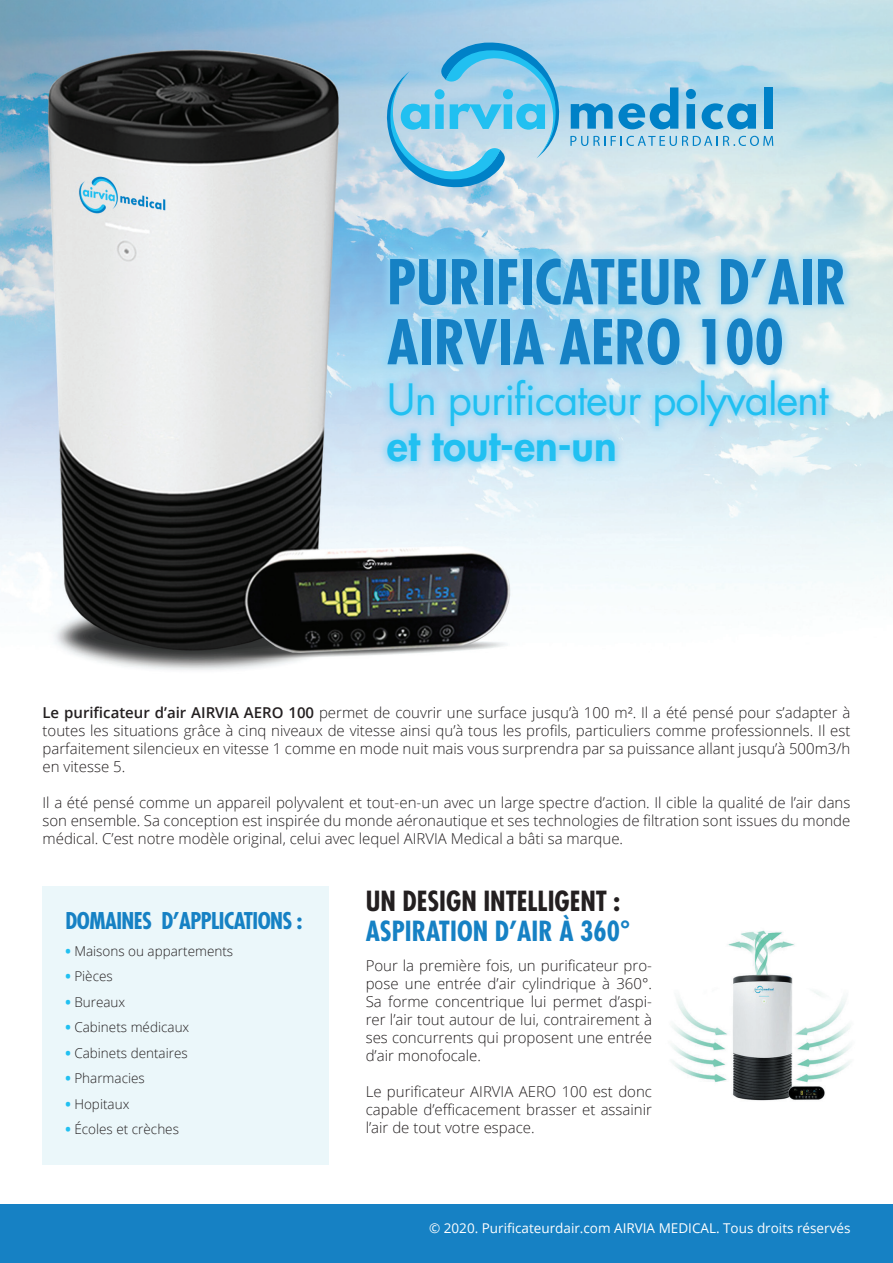
<style>
.page{position:relative;width:893px;height:1263px;background:#fff}
.page>*{position:absolute;margin:0;border:0;box-sizing:border-box;transform-origin:0 0}
.t1{font:700 condensed 60px/60px "Futura Std";color:#1681c4}
.t2{font:42px "Futura Std";letter-spacing:-.025em;color:#21c0f1}
.t3{font:800 42px "Futura Std";color:#21c0f1}
.t4{font:700 condensed 27px "Futura Std";color:#231f20}
.t5{font:700 condensed 27px "Futura Std";color:#1681c4}
.t6{font:700 condensed 22.5px "Futura Std";letter-spacing:-.025em;color:#1681c4}
.t7{font:300 15px/18px "Open Sans";color:#231f20;text-align:justify}
.t8{font:300 13.5px "Open Sans";color:#231f20}
.t9{font:13.5px "Open Sans";color:#fff}
.s1{font-weight:600}
.s2{font-weight:800;color:#21c0f1}
</style>
<div class="page">
<img style="left:0;top:0;width:893px;height:670px">
<div style="left:378px;top:249px;width:476px;height:223px;background:#94d7f6;opacity:.75"></div>
<div style="left:0;top:1204px;width:893px;height:59px;background:#1681c4"></div>
<div style="left:43px;top:887px;width:286px;height:278px;background:#ebf7fa"></div>
<svg style="left:377px;top:39px;width:396px;height:152px;background:#9ccee7"></svg>
<img style="left:672px;top:930px;width:179px;height:171px">
<h1 class="t1" style="left:387px;top:252px;width:461px">PURIFICATEUR D’AIR<br>AIRVIA AERO 100</h1>
<h2 class="t2" style="left:387px;top:372px;width:443px">Un purificateur polyvalent</h2>
<h2 class="t3" style="left:387px;top:419px;width:231px">et tout-en-un</h2>
<p class="t7" style="left:43px;top:703px;width:809px"><span class="s1">Le purificateur d’air AIRVIA AERO 100</span> permet de couvrir une surface jusqu’à 100 m². Il a été pensé pour s’adapter à toutes les situations grâce à cinq niveaux de vitesse ainsi qu’à tous les profils, particuliers comme professionnels. Il est parfaitement silencieux en vitesse 1 comme en mode nuit mais vous surprendra par sa puissance allant jusqu’à 500m3/h en vitesse 5.</p>
<p class="t7" style="left:43px;top:793px;width:809px">Il a été pensé comme un appareil polyvalent et tout-en-un avec un large spectre d’action. Il cible la qualité de l’air dans son ensemble. Sa conception est inspirée du monde aéronautique et ses technologies de filtration sont issues du monde médical. C’est notre modèle original, celui avec lequel AIRVIA Medical a bâti sa marque.</p>
<h3 class="t6" style="left:66px;top:906px;width:162px">DOMAI NES D’APPLICATI</h3>
<h3 class="t6" style="left:258px;top:906px;width:46px">ONS :</h3>
<p class="t8" style="left:66px;top:942px;width:169px"><span class="s2">•</span> Maisons ou appartements</p>
<p class="t8" style="left:66px;top:967px;width:49px"><span class="s2">•</span> Pièces</p>
<p class="t8" style="left:66px;top:993px;width:61px"><span class="s2">•</span> Bureaux</p>
<p class="t8" style="left:66px;top:1018px;width:125px"><span class="s2">•</span> Cabinets médicaux</p>
<p class="t8" style="left:66px;top:1044px;width:124px"><span class="s2">•</span> Cabinets dentaires</p>
<p class="t8" style="left:66px;top:1069px;width:81px"><span class="s2">•</span> Pharmacies</p>
<p class="t8" style="left:66px;top:1095px;width:65px"><span class="s2">•</span> Hopitaux</p>
<p class="t8" style="left:66px;top:1120px;width:115px"><span class="s2">•</span> Écoles et crèches</p>
<h3 class="t4" style="left:366px;top:884px;width:256px">UN DESIGN INTELLIGENT :</h3>
<h3 class="t5" style="left:366px;top:914px;width:38px">ASPIRATI</h3>
<h3 class="t5" style="left:457px;top:914px;width:175px">ON D’AIR À 360°</h3>
<p class="t7" style="left:366px;top:956px;width:288px">Pour la première fois, un purificateur pro&shy;pose une entrée d’air cylindrique à 360°.<br>Sa forme concentrique lui permet d’aspi&shy;rer l’air tout autour de lui, contrairement à ses concurrents qui proposent une entrée d’air monofocale.</p>
<p class="t7" style="left:366px;top:1082px;width:288px">Le purificateur AIRVIA AERO 100 est donc capable d’efficacement brasser et assainir l’air de tout votre espace.</p>
<p class="t9" style="left:429px;top:1219px;width:423px">© 2020. Purificateurdair.com AIRVIA MEDICAL. Tous droits réservés</p>
</div>
